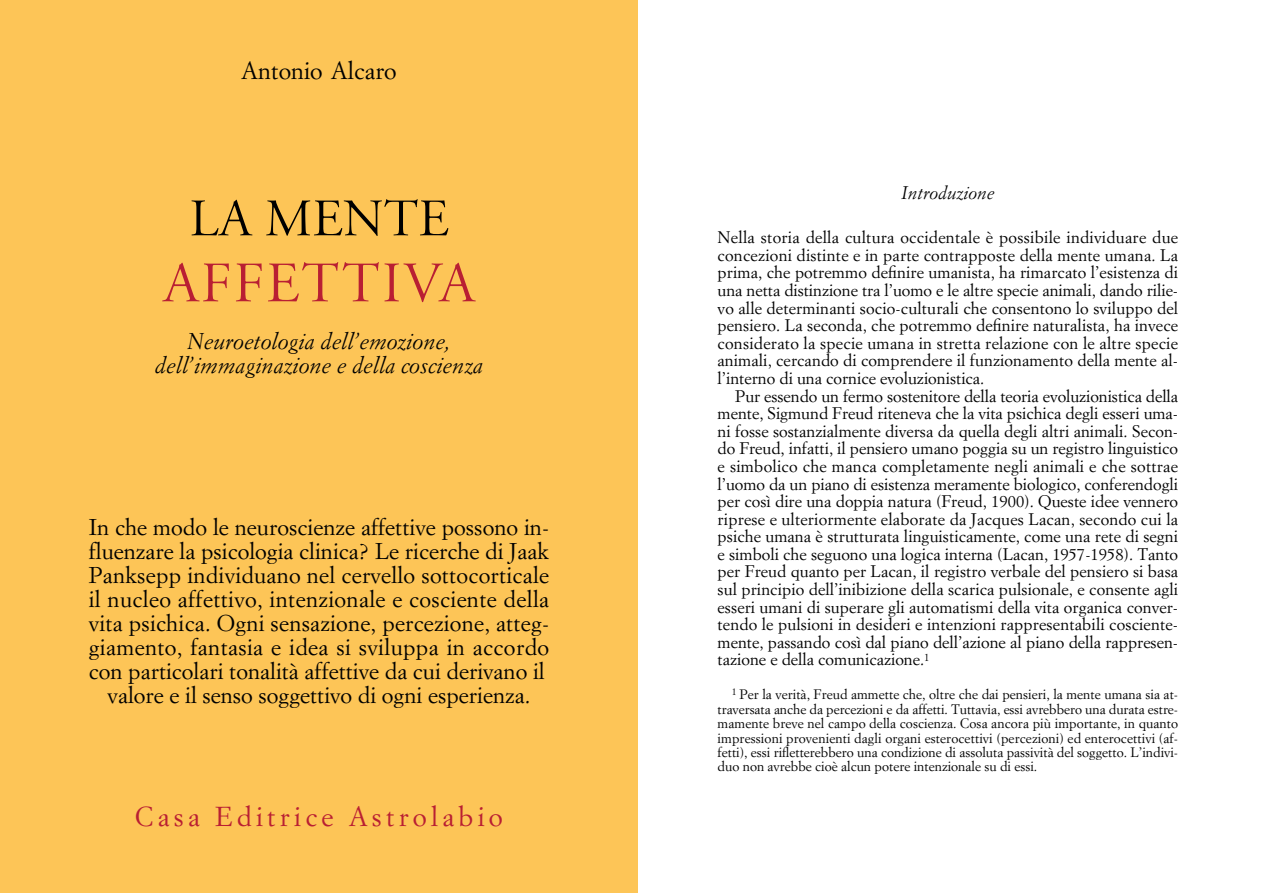
<style>
.page{position:relative;width:1276px;height:893px;background:#fff}
.page>*{position:absolute;margin:0;border:0;box-sizing:border-box;transform-origin:0 0}
.t1{font:57px "Adobe Garamond Titling";letter-spacing:.04em;color:#b91f33}
.t2{font:52.5px "Adobe Garamond Titling";color:#000}
.t3{font:27px "Simoncini Garamond Std";letter-spacing:.155em;color:#b91f33}
.t4{font:24px "Simoncini Garamond Std";color:#000}
.t5{font:22.5px/24px "Simoncini Garamond";color:#000;text-align:justify}
.t6{font:italic 22.5px "Simoncini Garamond";color:#000}
.t7{font:italic 18px "Simoncini Garamond Std";color:#000}
.t8{font:16.5px/17.5px "Simoncini Garamond Std";color:#000;text-align:justify}
.t9{font:13.5px/14.4px "Simoncini Garamond Std";color:#000;text-align:justify}
</style>
<div class="page">
<div style="left:0;top:0;width:638px;height:893px;background:#fdc557"></div>
<p class="t4" style="left:241px;top:61px;width:157px">Antonio Alcaro</p>
<p class="t2" style="left:189px;top:197px;width:261px">LA MENTE</p>
<p class="t1" style="left:163px;top:260px;width:312px">AFFETTIVA</p>
<p class="t6" style="left:187px;top:332px;width:265px">Neuroetologia dell’emozione,</p>
<p class="t6" style="left:155px;top:356px;width:330px">dell’immaginazione e della coscienza</p>
<p class="t5" style="left:89px;top:517px;width:462px">In che modo le neuroscienze affettive possono in&shy;fluenzare la psicologia clinica? Le ricerche di Jaak Panksepp individuano nel cervello sottocorticale il nucleo affettivo, intenzionale e cosciente della vita psichica. Ogni sensazione, percezione, atteg&shy;giamento, fantasia e idea si sviluppa in accordo con particolari tonalità affettive da cui derivano il</p>
<p class="t5" style="left:108px;top:685px;width:424px">valore e il senso soggettivo di ogni esperienza.</p>
<p class="t3" style="left:135px;top:805px;width:369px">Casa Editrice Astrolabio</p>
<p class="t7" style="left:901px;top:185px;width:95px">Introduzione</p>
<p class="t8" style="left:717px;top:230px;width:462px">Nella storia della cultura occidentale è possibile individuare due concezioni distinte e in parte contrapposte della mente umana. La prima, che potremmo definire umanista, ha rimarcato l’esistenza di una netta distinzione tra l’uomo e le altre specie animali, dando rilie&shy;vo alle determinanti socio-culturali che consentono lo sviluppo del pensiero. La seconda, che potremmo definire naturalista, ha invece considerato la specie umana in stretta relazione con le altre specie animali, cercando di comprendere il funzionamento della mente al&shy;l’interno di una cornice evoluzionistica.</p>
<p class="t8" style="left:717px;top:388px;width:462px;text-indent:18px">Pur essendo un fermo sostenitore della teoria evoluzionistica della mente, Sigmund Freud riteneva che la vita psichica degli esseri uma&shy;ni fosse sostanzialmente diversa da quella degli altri animali. Secon&shy;do Freud, infatti, il pensiero umano poggia su un registro linguistico e simbolico che manca completamente negli animali e che sottrae l’uomo da un piano di esistenza meramente biologico, conferendogli per così dire una doppia natura (Freud, 1900). Queste idee vennero riprese e ulteriormente elaborate da Jacques Lacan, secondo cui la psiche umana è strutturata linguisticamente, come una rete di segni e simboli che seguono una logica interna (Lacan, 1957-1958). Tanto per Freud quanto per Lacan, il registro verbale del pensiero si basa sul principio dell’inibizione della scarica pulsionale, e consente agli esseri umani di superare gli automatismi della vita organica conver&shy;tendo le pulsioni in desideri e intenzioni rappresentabili cosciente&shy;mente, passando così dal piano dell’azione al piano della rappresen&shy;tazione e della comunicazione.<sup>1</sup></p>
<p class="t9" style="left:717px;top:688px;width:462px;text-indent:14px"><sup>1</sup> Per la verità, Freud ammette che, oltre che dai pensieri, la mente umana sia at&shy;traversata anche da percezioni e da affetti. Tuttavia, essi avrebbero una durata estre&shy;mamente breve nel campo della coscienza. Cosa ancora più importante, in quanto impressioni provenienti dagli organi esterocettivi (percezioni) ed enterocettivi (af&shy;fetti), essi rifletterebbero una condizione di assoluta passività del soggetto. L’indivi&shy;duo non avrebbe cioè alcun potere intenzionale su di essi.</p>
</div>
